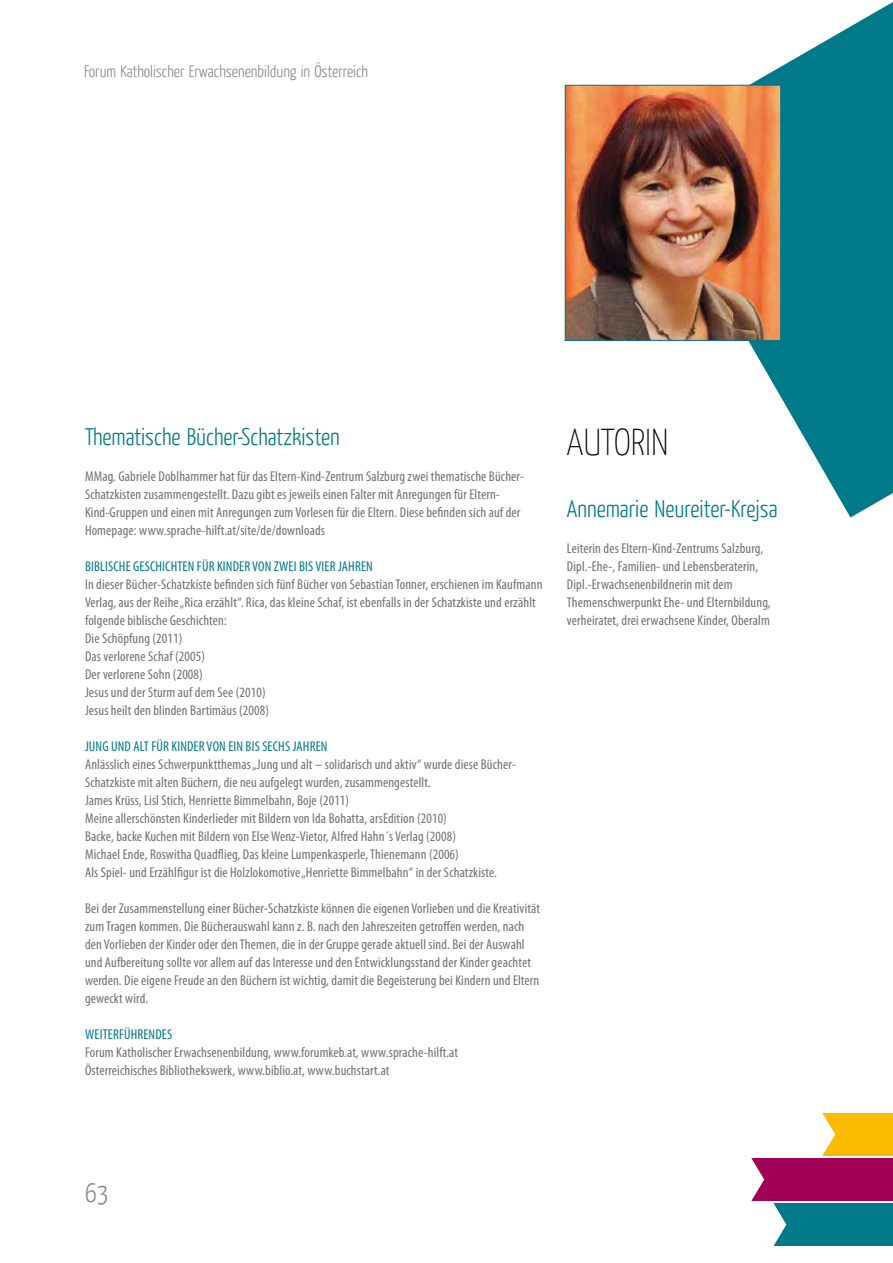
<style>
.page{position:relative;width:893px;height:1263px;background:#fff}
.page>*{position:absolute;margin:0;border:0;box-sizing:border-box;transform-origin:0 0}
.t1{font:100 37.5px "Yanone Kaffeesatz";color:#000}
.t2{font:300 27px "Yanone Kaffeesatz";color:#87888a}
.t3{font:300 24px "Yanone Kaffeesatz";color:#007989}
.t4{font:300 16.5px "Yanone Kaffeesatz";color:#87888a}
.t5{font:condensed 14.25px/18px "Myriad Pro";letter-spacing:.01em;color:#707172}
.t6{font:condensed 14.25px "Myriad Pro";letter-spacing:.01em;color:#007989}
</style>
<div class="page">
<div style="left:810px;top:1113px;width:83px;height:42px;background:#fabb00"></div>
<div style="left:739px;top:1158px;width:154px;height:43px;background:#a00057"></div>
<div style="left:761px;top:1203px;width:132px;height:43px;background:#007989"></div>
<svg style="left:739px;top:1113px;width:97px;height:133px"></svg>
<svg style="left:638px;top:2px;width:255px;height:515px;fill:#007989"></svg>
<img style="left:567px;top:87px;width:212px;height:252px">
<div style="left:565px;top:85px;width:216px;height:256px;border:1px solid #007989"></div>
<p class="t4" style="left:84px;top:61px;width:286px">Forum Katholischer Erwachsenenbildung in Österreich</p>
<h3 class="t3" style="left:85px;top:422px;width:256px">Thematische Bücher-Schatzkisten</h3>
<p class="t5" style="left:85px;top:467px;width:441px">MMag. Gabriele Doblhammer hat für das Eltern-Kind-Zentrum Salzburg zwei thematische Bücher-Schatzkisten zusammengestellt. Dazu gibt es jeweils einen Falter mit Anregungen für Eltern-Kind-Gruppen und einen mit Anregungen zum Vorlesen für die Eltern. Diese befinden sich auf der Homepage: www.sprache-hilft.at/site/de/downloads</p>
<p class="t6" style="left:85px;top:558px;width:289px">BIBLISCHE GESCHICHTEN FÜR KINDER VON ZWEI BIS VIER JAHREN</p>
<p class="t5" style="left:85px;top:575px;width:459px">In dieser Bücher-Schatzkiste befinden sich fünf Bücher von Sebastian Tonner, erschienen im Kaufmann Verlag, aus der Reihe „Rica erzählt“. Rica, das kleine Schaf, ist ebenfalls in der Schatzkiste und erzählt folgende biblische Geschichten:<br>Die Schöpfung (2011)<br>Das verlorene Schaf (2005)<br>Der verlorene Sohn (2008)<br>Jesus und der Sturm auf dem See (2010)<br>Jesus heilt den blinden Bartimäus (2008)</p>
<p class="t6" style="left:85px;top:738px;width:244px">JUNG UND ALT FÜR KINDER VON EIN BIS SECHS JAHREN</p>
<p class="t5" style="left:85px;top:755px;width:432px">Anlässlich eines Schwerpunktthemas „Jung und alt – solidarisch und aktiv“ wurde diese Bücher-Schatzkiste mit alten Büchern, die neu aufgelegt wurden, zusammengestellt.<br>James Krüss, Lisl Stich, Henriette Bimmelbahn, Boje (2011)<br>Meine allerschönsten Kinderlieder mit Bildern von Ida Bohatta, arsEdition (2010)<br>Backe, backe Kuchen mit Bildern von Else Wenz-Vietor, Alfred Hahn´s Verlag (2008)<br>Michael Ende, Roswitha Quadflieg, Das kleine Lumpenkasperle, Thienemann (2006)<br>Als Spiel- und Erzählfigur ist die Holzlokomotive „Henriette Bimmelbahn“ in der Schatzkiste.</p>
<p class="t5" style="left:85px;top:899px;width:456px">Bei der Zusammenstellung einer Bücher-Schatzkiste können die eigenen Vorlieben und die Kreativität zum Tragen kommen. Die Bücherauswahl kann z. B. nach den Jahreszeiten getroffen werden, nach den Vorlieben der Kinder oder den Themen, die in der Gruppe gerade aktuell sind. Bei der Auswahl und Aufbereitung sollte vor allem auf das Interesse und den Entwicklungsstand der Kinder geachtet werden. Die eigene Freude an den Büchern ist wichtig, damit die Begeisterung bei Kindern und Eltern geweckt wird.</p>
<p class="t6" style="left:85px;top:1026px;width:89px">WEITERFÜHRENDES</p>
<p class="t5" style="left:85px;top:1043px;width:375px">Forum Katholischer Erwachsenenbildung, www.forumkeb.at, www.sprache-hilft.at<br>Österreichisches Bibliothekswerk, www.biblio.at, www.buchstart.at</p>
<h1 class="t1" style="left:567px;top:419px;width:103px">AUTORIN</h1>
<h3 class="t3" style="left:567px;top:494px;width:212px">Annemarie Neureiter-Krejsa</h3>
<p class="t5" style="left:567px;top:539px;width:205px">Leiterin des Eltern-Kind-Zentrums Salzburg, Dipl.-Ehe-, Familien- und Lebensberaterin, Dipl.-Erwachsenenbildnerin mit dem Themenschwerpunkt Ehe- und Elternbildung, verheiratet, drei erwachsene Kinder, Oberalm</p>
<h2 class="t2" style="left:85px;top:1175px;width:25px">63</h2>
</div>
